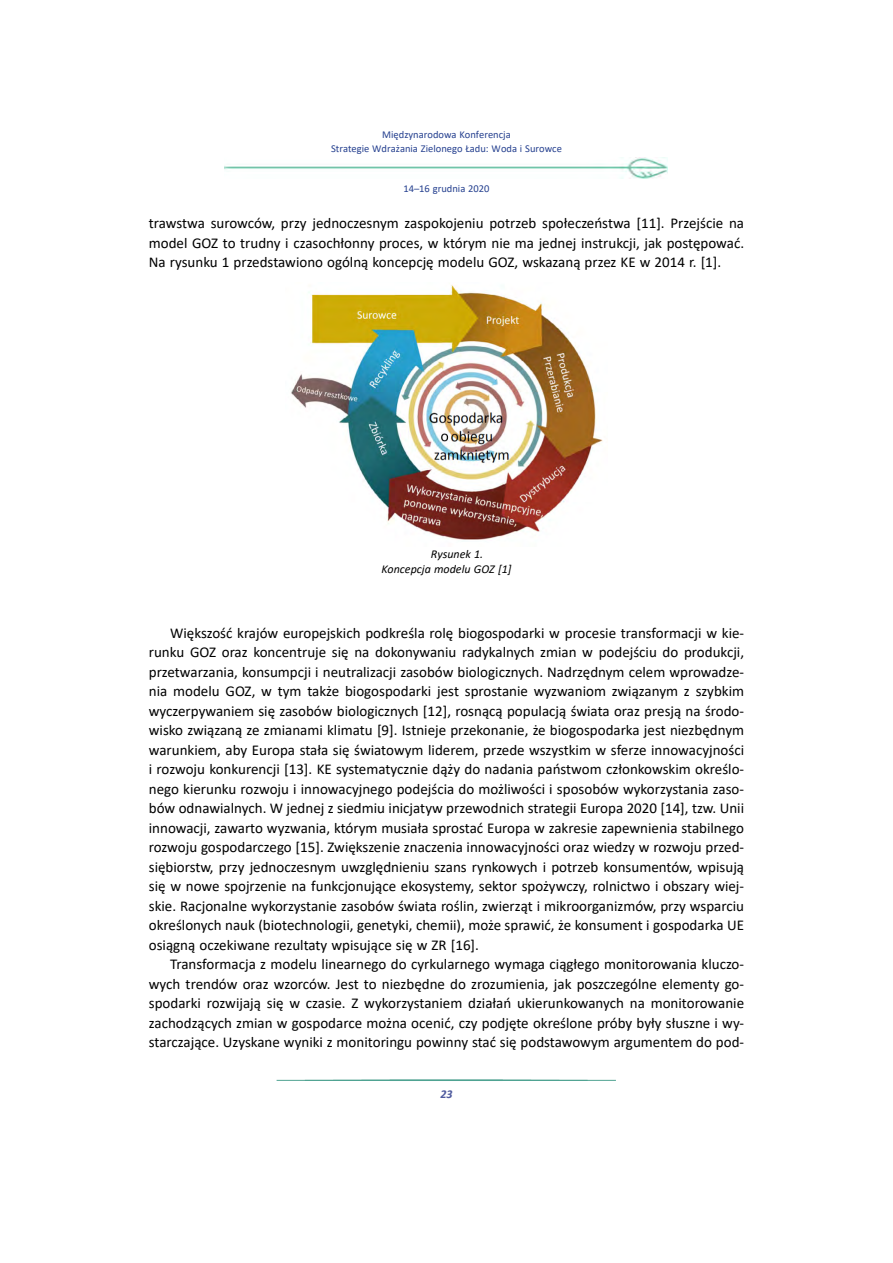
<style>
.page{position:relative;width:893px;height:1263px;background:#fff}
.page>*{position:absolute;margin:0;border:0;box-sizing:border-box;transform-origin:0 0}
.t1{font:15px/19.5px "Calibri";color:#000;text-align:justify}
.t2{font:italic 12px/15px "Calibri";color:#000}
.t3{font:italic 700 12px "Calibri";color:#4f5b9e}
.t4{font:10.5px/13.5px "Calibri";color:#25408f;text-align:center}
</style>
<div class="page">
<img style="left:225px;top:158px;width:443px;height:21px">
<hr style="left:277px;top:1080px;width:339px;height:1px;background:#4fa392">
<img style="left:291px;top:285px;width:312px;height:255px">
<p class="t4" style="left:331px;top:128px;width:232px">Międzynarodowa Konferencja<br>Strategie Wdrażania Zielonego Ładu: Woda i Surowce</p>
<p class="t4" style="left:403px;top:182px;width:88px">14–16 grudnia 2020</p>
<p class="t1" style="left:149px;top:213px;width:597px">trawstwa surowców, przy jednoczesnym zaspokojeniu potrzeb społeczeństwa [11]. Przejście na model GOZ to trudny i czasochłonny proces, w którym nie ma jednej instrukcji, jak postępować.<br>Na rysunku 1 przedstawiono ogólną koncepcję modelu GOZ, wskazaną przez KE w 2014 r. [1].</p>
<p class="t2" style="left:381px;top:546px;width:132px;text-indent:50px">Rysunek 1.<br>Koncepcja modelu GOZ [1]</p>
<p class="t1" style="left:149px;top:622px;width:597px;text-indent:21px">Większość krajów europejskich podkreśla rolę biogospodarki w procesie transformacji w kie&shy;runku GOZ oraz koncentruje się na dokonywaniu radykalnych zmian w podejściu do produkcji, przetwarzania, konsumpcji i neutralizacji zasobów biologicznych. Nadrzędnym celem wprowadze&shy;nia modelu GOZ, w tym także biogospodarki jest sprostanie wyzwaniom związanym z szybkim wyczerpywaniem się zasobów biologicznych [12], rosnącą populacją świata oraz presją na środo&shy;wisko związaną ze zmianami klimatu [9]. Istnieje przekonanie, że biogospodarka jest niezbędnym warunkiem, aby Europa stała się światowym liderem, przede wszystkim w sferze innowacyjności i rozwoju konkurencji [13]. KE systematycznie dąży do nadania państwom członkowskim określo&shy;nego kierunku rozwoju i innowacyjnego podejścia do możliwości i sposobów wykorzystania zaso&shy;bów odnawialnych. W jednej z siedmiu inicjatyw przewodnich strategii Europa 2020 [14], tzw. Unii innowacji, zawarto wyzwania, którym musiała sprostać Europa w zakresie zapewnienia stabilnego rozwoju gospodarczego [15]. Zwiększenie znaczenia innowacyjności oraz wiedzy w rozwoju przed&shy;siębiorstw, przy jednoczesnym uwzględnieniu szans rynkowych i potrzeb konsumentów, wpisują się w nowe spojrzenie na funkcjonujące ekosystemy, sektor spożywczy, rolnictwo i obszary wiej&shy;skie. Racjonalne wykorzystanie zasobów świata roślin, zwierząt i mikroorganizmów, przy wsparciu określonych nauk (biotechnologii, genetyki, chemii), może sprawić, że konsument i gospodarka UE osiągną oczekiwane rezultaty wpisujące się w ZR [16].</p>
<p class="t1" style="left:149px;top:954px;width:597px;text-indent:21px">Transformacja z modelu linearnego do cyrkularnego wymaga ciągłego monitorowania kluczo&shy;wych trendów oraz wzorców. Jest to niezbędne do zrozumienia, jak poszczególne elementy go&shy;spodarki rozwijają się w czasie. Z wykorzystaniem działań ukierunkowanych na monitorowanie zachodzących zmian w gospodarce można ocenić, czy podjęte określone próby były słuszne i wy&shy;starczające. Uzyskane wyniki z monitoringu powinny stać się podstawowym argumentem do pod-</p>
<p class="t3" style="left:440px;top:1085px;width:14px">23</p>
</div>
